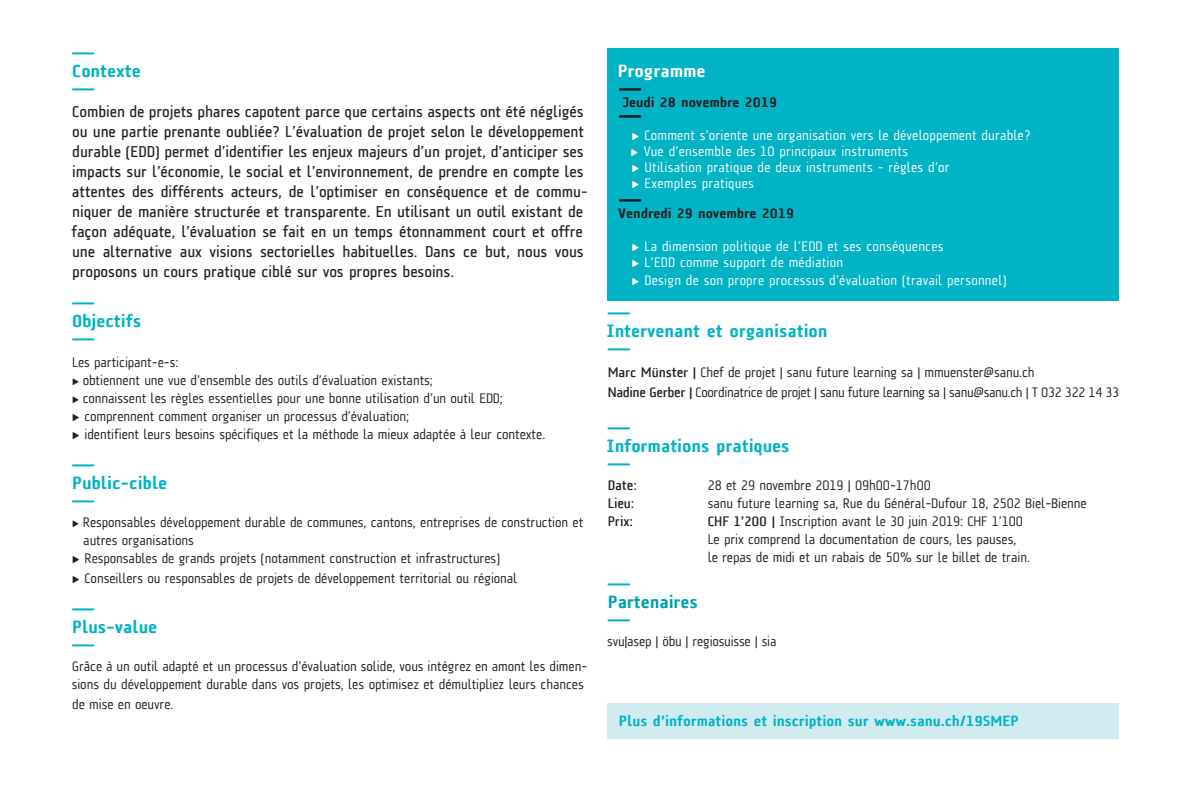
<style>
.page{position:relative;width:1191px;height:808px;background:#fff}
.page>*{position:absolute;margin:0;border:0;box-sizing:border-box;transform-origin:0 0}
.t1{font:300 24px "A Asanu";color:#00b3c5}
.t2{font:24px "A Asanu";color:#231f20}
.t3{font:900 18px "A Asanu";letter-spacing:-.01em;color:#00b3c5}
.t4{font:900 18px "A Asanu";letter-spacing:-.01em;color:#00a0b0}
.t5{font:900 18px "A Asanu";letter-spacing:-.01em;color:#fff}
.t6{font:500 16px/20px "A Asanu";letter-spacing:-.01em;color:#231f20}
.t7{font:900 15px "A Asanu";letter-spacing:-.01em;color:#00b3c5}
.t8{font:14px/18px "A Asanu";letter-spacing:-.01em;color:#231f20}
.t9{font:14px/16px "A Asanu";letter-spacing:.01em;color:#fff}
.t10{font:14px/20px "A Asanu";letter-spacing:-.03em;color:#231f20}
.t11{font:900 14px "A Asanu";letter-spacing:-.01em;color:#231f20}
.t12{font:700 14px "A Asanu";letter-spacing:-.01em;color:#231f20}
.s1{font-size:13px}
.s2{font-weight:700}
</style>
<div class="page">
<div style="left:607px;top:48px;width:512px;height:253px;background:#00b3c5"></div>
<div style="left:607px;top:704px;width:512px;height:35px;background:#d0ecf0"></div>
<h1 class="t1" style="left:72px;top:40px;width:25px">—</h1>
<p class="t3" style="left:72px;top:61px;width:70px">Contexte</p>
<h1 class="t1" style="left:72px;top:76px;width:25px">—</h1>
<p class="t6" style="left:71px;top:101px;width:518px">Combien de projets phares capotent parce que certains aspects ont été négligés ou une partie prenante oubliée? L’évaluation de projet selon le développement durable (EDD) permet d’identifier les enjeux majeurs d’un projet, d’anticiper ses impacts sur l’économie, le social et l’environnement, de prendre en compte les attentes des différents acteurs, de l’optimiser en conséquence et de commu&shy;niquer de manière structurée et transparente. En utilisant un outil existant de façon adéquate, l’évaluation se fait en un temps étonnamment court et offre une alternative aux visions sectorielles habituelles. Dans ce but, nous vous proposons un cours pratique ciblé sur vos propres besoins.</p>
<h1 class="t1" style="left:72px;top:290px;width:25px">—</h1>
<p class="t3" style="left:72px;top:311px;width:71px">Objectifs</p>
<h1 class="t1" style="left:72px;top:326px;width:25px">—</h1>
<p class="t8" style="left:72px;top:353px;width:475px">Les participant-e-s:<br><span class="s1">&gt;</span> obtiennent une vue d’ensemble des outils d’évaluation existants;<br><span class="s1">&gt;</span> connaissent les règles essentielles pour une bonne utilisation d’un outil EDD;<br>&gt; comprennent comment organiser un processus d’évaluation;<br>&gt; identifient leurs besoins spécifiques et la méthode la mieux adaptée à leur contexte.</p>
<h1 class="t1" style="left:72px;top:452px;width:25px">—</h1>
<p class="t3" style="left:72px;top:473px;width:97px">Public-cible</p>
<h1 class="t1" style="left:72px;top:488px;width:25px">—</h1>
<p class="t8" style="left:73px;top:513px;width:512px"><span class="s1">&gt;</span> Responsables développement durable de communes, cantons, entreprises de construction et</p>
<p class="t8" style="left:83px;top:531px;width:112px">autres organisations</p>
<p class="t8" style="left:73px;top:549px;width:429px">&gt; Responsables de grands projets (notamment construction et infrastructures)</p>
<p class="t8" style="left:73px;top:569px;width:446px">&gt; Conseillers ou responsables de projets de développement territorial ou régional</p>
<h1 class="t1" style="left:72px;top:596px;width:25px">—</h1>
<p class="t3" style="left:72px;top:617px;width:87px">Plus-value</p>
<h1 class="t1" style="left:72px;top:632px;width:25px">—</h1>
<p class="t8" style="left:72px;top:657px;width:517px">Grâce à un outil adapté et un processus d’évaluation solide, vous intégrez en amont les dimen&shy;sions du développement durable dans vos projets, les optimisez et démultipliez leurs chances</p>
<p class="t8" style="left:72px;top:695px;width:103px">de mise en oeuvre.</p>
<p class="t5" style="left:618px;top:61px;width:90px">Programme</p>
<p class="t11" style="left:618px;top:94px;width:160px"><sup>—</sup>Jeudi 28 novembre 2019</p>
<h1 class="t2" style="left:618px;top:102px;width:25px">—</h1>
<p class="t9" style="left:631px;top:127px;width:400px">&gt; Comment s’oriente une organisation vers le développement durable? &gt; Vue d’ensemble des 10 principaux instruments<br>&gt; Utilisation pratique de deux instruments - règles d’or<br>&gt; Exemples pratiques</p>
<p class="t11" style="left:618px;top:205px;width:177px">Vendredi 29 novembre 2019</p>
<h1 class="t2" style="left:618px;top:186px;width:25px">—</h1>
<p class="t9" style="left:632px;top:238px;width:312px">&gt; La dimension politique de l’EDD et ses conséquences &gt; L’EDD comme support de médiation</p>
<p class="t9" style="left:632px;top:272px;width:375px">&gt; Design de son propre processus d’évaluation (travail personnel)</p>
<h1 class="t1" style="left:607px;top:300px;width:25px">—</h1>
<p class="t3" style="left:606px;top:321px;width:223px">Intervenant et organisation</p>
<h1 class="t1" style="left:607px;top:336px;width:25px">—</h1>
<p class="t10" style="left:607px;top:362px;width:513px"><span class="s2">Marc Münster |</span> Chef de projet | sanu future learning sa | mmuenster@sanu.ch<br><span class="s2">Nadine Gerber |</span> Coordinatrice de projet | sanu future learning sa | sanu@sanu.ch | T 032 322 14 33</p>
<h1 class="t1" style="left:607px;top:415px;width:25px">—</h1>
<p class="t3" style="left:606px;top:436px;width:185px">Informations pratiques</p>
<h1 class="t1" style="left:607px;top:451px;width:25px">—</h1>
<p class="t12" style="left:608px;top:478px;width:31px">Date:</p>
<p class="t8" style="left:707px;top:476px;width:225px">28 et 29 novembre 2019 | 09h00-17h00</p>
<p class="t12" style="left:608px;top:496px;width:28px">Lieu:</p>
<p class="t8" style="left:707px;top:494px;width:381px">sanu future learning sa, Rue du Général-Dufour 18, 2502 Biel-Bienne</p>
<p class="t12" style="left:608px;top:514px;width:27px">Prix:</p>
<p class="t8" style="left:707px;top:512px;width:324px"><span class="s2">CHF 1’200 |</span> Inscription avant le 30 juin 2019: CHF 1’100<br>Le prix comprend la documentation de cours, les pauses, le repas de midi et un rabais de 50% sur le billet de train.</p>
<h1 class="t1" style="left:607px;top:571px;width:25px">—</h1>
<p class="t4" style="left:608px;top:592px;width:92px">Partenaires</p>
<h1 class="t1" style="left:607px;top:607px;width:25px">—</h1>
<p class="t8" style="left:607px;top:632px;width:171px">svu|asep | öbu | regiosuisse | sia</p>
<p class="t7" style="left:619px;top:712px;width:401px">Plus d’informations et inscription sur www.sanu.ch/19SMEP</p>
</div>
